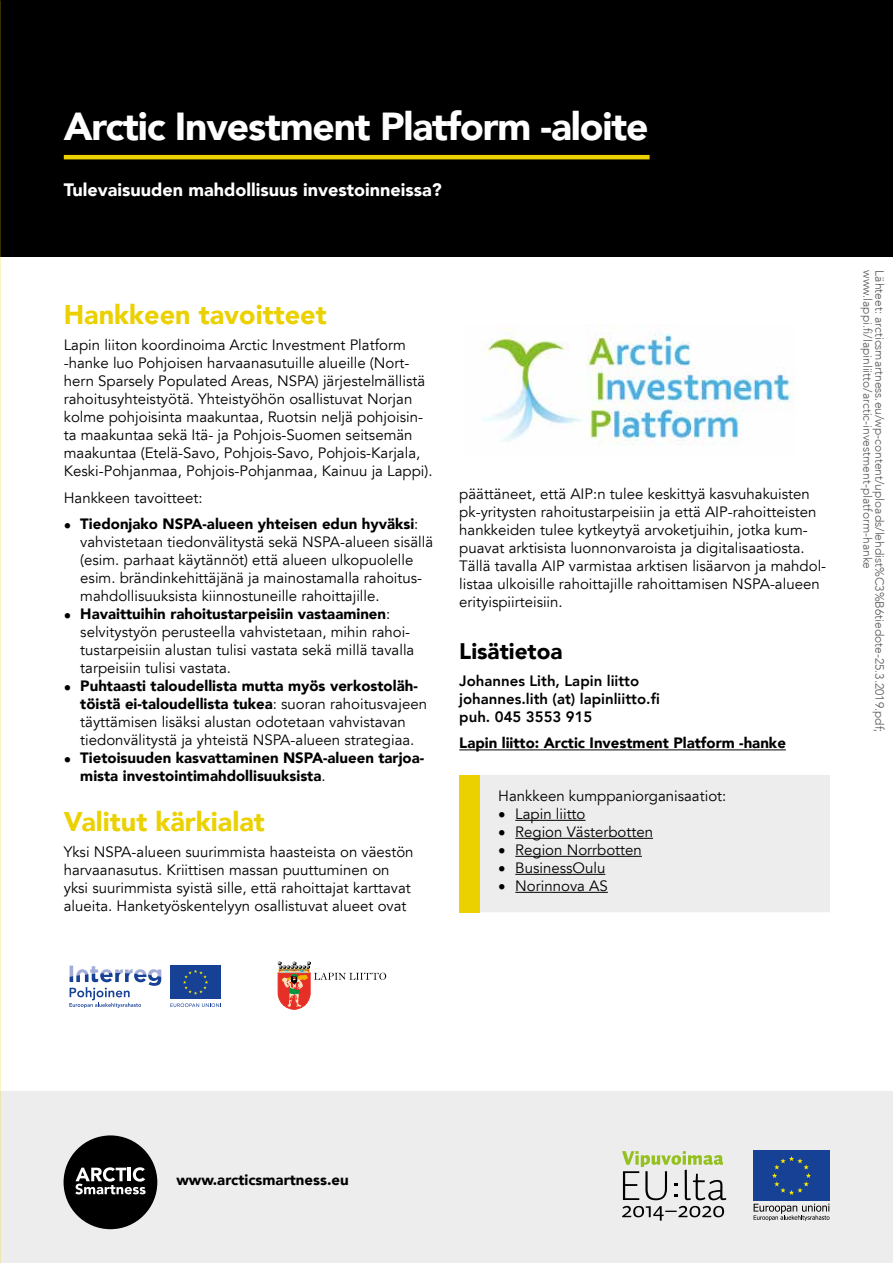
<style>
.page{position:relative;width:893px;height:1263px;background:#fff}
.page>*{position:absolute;margin:0;border:0;box-sizing:border-box;transform-origin:0 0}
.t1{font:900 39px "Avenir LT";letter-spacing:-.03em;color:#fff}
.t2{font:900 27px "Avenir LT";color:#ebd100}
.t3{font:900 22.5px "Avenir LT";color:#000}
.t4{font:900 18px "Avenir LT";color:#fff}
.t5{font:15px/18px "Avenir LT Book 2";color:#000}
.t6{font:900 15px/18px "Avenir LT";color:#000}
.t7{font:15px "Avenir LT Heavy 2";color:#000}
.t8{font:800 15px "Avenir LT";color:#000}
.t9{font:12px/12px "Avenir LT Light 2";color:#575756}
.s1{font-family:"Avenir LT Book 2";font-weight:400}
.s2{font-family:"Avenir LT";font-weight:300}
</style>
<div class="page">
<div style="left:0;top:1091px;width:893px;height:172px;background:#ededed"></div>
<svg style="left:622px;top:1206px;width:102px;height:15px"></svg>
<svg style="left:622px;top:1151px;width:104px;height:49px"></svg>
<div style="left:753px;top:1150px;width:77px;height:51px;background:#164194"></div>
<svg style="left:772px;top:1156px;width:39px;height:39px"></svg>
<svg style="left:754px;top:1204px;width:75px;height:17px"></svg>
<div style="left:0;top:0;width:893px;height:256px;background:#000"></div>
<div style="left:64px;top:1135px;width:93px;height:94px;background:#000;border-radius:50%"></div>
<svg style="left:75px;top:1167px;width:71px;height:27px"></svg>
<img style="left:0;top:0;width:1px;height:1263px">
<hr style="left:64px;top:155px;width:586px;height:4px;background:#ebd100">
<hr style="left:459px;top:749px;width:327px;height:1px;background:#000">
<img style="left:482px;top:324px;width:312px;height:121px">
<svg style="left:278px;top:961px;width:108px;height:49px"></svg>
<div style="left:171px;top:965px;width:50px;height:34px;background:#164194"></div>
<svg style="left:183px;top:970px;width:25px;height:25px"></svg>
<svg style="left:69px;top:965px;width:92px;height:43px"></svg>
<svg style="left:170px;top:1003px;width:51px;height:4px"></svg>
<div style="left:476px;top:775px;width:354px;height:137px;background:#ededed"></div>
<div style="left:459px;top:775px;width:21px;height:137px;background:#ebd100"></div>
<hr style="left:515px;top:820px;width:70px;height:1px;background:#000">
<hr style="left:515px;top:838px;width:138px;height:1px;background:#000">
<hr style="left:515px;top:856px;width:127px;height:1px;background:#000">
<hr style="left:515px;top:874px;width:90px;height:1px;background:#000">
<hr style="left:515px;top:892px;width:93px;height:1px;background:#000">
<h1 class="t1" style="left:64px;top:103px;width:586px">Arctic Investment Platform -aloite</h1>
<p class="t4" style="left:64px;top:178px;width:380px">Tulevaisuuden mahdollisuus investoinneissa?</p>
<h2 class="t2" style="left:64px;top:298px;width:264px">Hankkeen tavoitteet</h2>
<p class="t5" style="left:64px;top:336px;width:370px">Lapin liiton koordinoima Arctic Investment Platform -hanke luo Pohjoisen harvaanasutuille alueille (Nort&shy;hern Sparsely Populated Areas, NSPA) järjestelmällistä rahoitusyhteistyötä. Yhteistyöhön osallistuvat Norjan kolme pohjoisinta maakuntaa, Ruotsin neljä pohjoisin&shy;ta maakuntaa sekä Itä- ja Pohjois-Suomen seitsemän maakuntaa (Etelä-Savo, Pohjois-Savo, Pohjois-Karjala, Keski-Pohjanmaa, Pohjois-Pohjanmaa, Kainuu ja Lappi).</p>
<p class="t5" style="left:64px;top:489px;width:140px">Hankkeen tavoitteet:</p>
<p class="t6" style="left:64px;top:515px;width:356px"><span class="s1">•</span> Tiedonjako NSPA-alueen yhteisen edun hyväksi<span class="s1">:</span></p>
<p class="t5" style="left:80px;top:533px;width:354px">vahvistetaan tiedonvälitystä sekä NSPA-alueen sisällä (esim. parhaat käytännöt) että alueen ulkopuolelle esim. brändinkehittäjänä ja mainostamalla rahoitus&shy;mahdollisuuksista kiinnostuneille rahoittajille.</p>
<p class="t6" style="left:64px;top:605px;width:328px"><span class="s1">•</span> Havaittuihin rahoitustarpeisiin vastaaminen<span class="s1">:</span></p>
<p class="t5" style="left:80px;top:623px;width:336px">selvitystyön perusteella vahvistetaan, mihin rahoi&shy;tustarpeisiin alustan tulisi vastata sekä millä tavalla tarpeisiin tulisi vastata.</p>
<p class="t6" style="left:80px;top:677px;width:348px;text-indent:-16px"><span class="s1">•</span> Puhtaasti taloudellista mutta myös verkostoläh&shy;töistä ei-taloudellista tukea<span class="s1">: suoran rahoitusvajeen</span></p>
<p class="t5" style="left:80px;top:713px;width:336px">täyttämisen lisäksi alustan odotetaan vahvistavan tiedonvälitystä ja yhteistä NSPA-alueen strategiaa.</p>
<p class="t6" style="left:80px;top:749px;width:345px;text-indent:-17px"><span class="s1">•</span> Tietoisuuden kasvattaminen NSPA-alueen tarjoa&shy;mista investointimahdollisuuksista<span class="s1">.</span></p>
<h2 class="t2" style="left:64px;top:805px;width:203px">Valitut kärkialat</h2>
<p class="t5" style="left:64px;top:843px;width:351px">Yksi NSPA-alueen suurimmista haasteista on väestön harvaanasutus. Kriittisen massan puuttuminen on yksi suurimmista syistä sille, että rahoittajat karttavat alueita. Hanketyöskentelyyn osallistuvat alueet ovat</p>
<p class="t5" style="left:459px;top:485px;width:368px">päättäneet, että AIP:n tulee keskittyä kasvuhakuisten pk-yritysten rahoitustarpeisiin ja että AIP-rahoitteisten hankkeiden tulee kytkeytyä arvoketjuihin, jotka kum&shy;puavat arktisista luonnonvaroista ja digitalisaatiosta.<br>Tällä tavalla AIP varmistaa arktisen lisäarvon ja mahdol&shy;listaa ulkoisille rahoittajille rahoittamisen NSPA-alueen erityispiirteisiin.</p>
<h3 class="t3" style="left:459px;top:638px;width:105px">Lisätietoa</h3>
<p class="t7" style="left:459px;top:672px;width:182px">Johannes Lith, Lapin liitto</p>
<p class="t8" style="left:459px;top:690px;width:202px">johannes.lith (at) lapinliitto.fi</p>
<p class="t7" style="left:459px;top:708px;width:135px">puh. 045 3553 915</p>
<p class="t6" style="left:459px;top:734px;width:328px">Lapin liitto: Arctic Investment Platform -hanke</p>
<p class="t5" style="left:498px;top:787px;width:230px">Hankkeen kumppaniorganisaatiot:</p>
<p class="t5" style="left:498px;top:805px;width:89px">• Lapin liitto</p>
<p class="t5" style="left:498px;top:823px;width:156px">• Region Västerbotten</p>
<p class="t5" style="left:498px;top:841px;width:145px">• Region Norrbotten</p>
<p class="t5" style="left:498px;top:859px;width:109px">• BusinessOulu</p>
<p class="t5" style="left:498px;top:877px;width:111px">• Norinnova AS</p>
<p class="t9" style="left:885px;top:270px;width:463px;rotate:90deg"><span class="s2">Lähteet:</span> arcticsmartness.eu/wp-content/uploads/lehdist%C3%B6tiedote-25.3.2019.pdf<span class="s2">; </span>www.lappi.fi/lapinliitto/arctic-investment-platform-hanke</p>
<p class="t6" style="left:176px;top:1170px;width:174px">www.arcticsmartness.eu</p>
</div>
